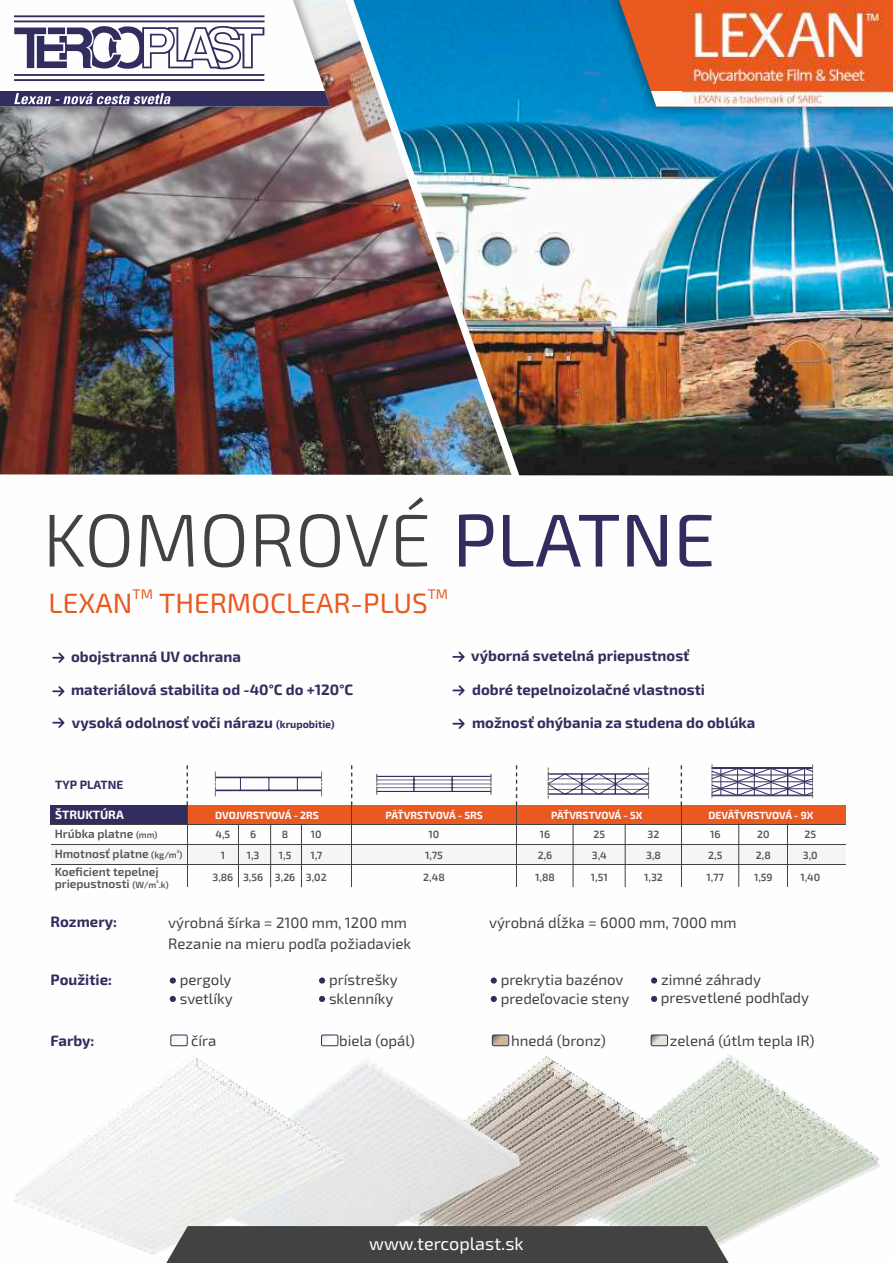
<style>
.page{position:relative;width:893px;height:1263px;background:#fff}
.page>*{position:absolute;margin:0;border:0;box-sizing:border-box;transform-origin:0 0}
.t1{font:300 74.85px "Exo 2.0";color:#424242}
.t2{font:27.9px "Exo 2.0";color:#e95920}
.t3{font:18px "Exo 2.0";color:#fefefe}
.t4{font:15px/18.5px "Exo 2.0";color:#424242}
.t5{font:700 15px "Exo 2.0";color:#322d5f}
.t6{font:13.95px "Exo 2.0";color:#e95920}
.t7{font:600 12px/17.9px "Exo 2.0";color:#51555b}
.t8{font:700 12px "Exo 2.0";color:#fefefe}
.t9{font:700 12px "Exo 2.0";color:#322d5f}
.t10{font:600 10.5px/21.6px "Exo 2.0";color:#51555b;text-align:center}
.t11{font:700 10.35px "Exo 2.0";color:#fefefe}
.t12{font:600 4.5px "Exo 2.0";color:#51555b}
.s1{font-weight:400;color:#322d5f}
.s2{font-size:10.5px}
.s3{font-size:9px}
</style>
<div class="page">
<img style="left:703px;top:1054px;width:178px;height:183px">
<img style="left:524px;top:1056px;width:179px;height:170px">
<img style="left:349px;top:1060px;width:175px;height:166px">
<img style="left:14px;top:1055px;width:335px;height:200px">
<svg style="left:159px;top:1226px;width:577px;height:37px;background:#4c4c4c"></svg>
<img style="left:0;top:0;width:349px;height:475px">
<img style="left:349px;top:0;width:544px;height:476px">
<img style="left:0;top:0;width:340px;height:116px">
<div style="left:171px;top:1035px;width:16px;height:11px;background:#f9faf9;border-radius:2px"></div>
<div style="left:170px;top:1034px;width:18px;height:12px;border:1px solid #322d5f;border-radius:2px"></div>
<svg style="left:321px;top:1035px;width:17px;height:11px"></svg>
<div style="left:321px;top:1034px;width:17px;height:12px;border:1px solid #322d5f;border-radius:2px"></div>
<svg style="left:492px;top:1035px;width:17px;height:11px"></svg>
<div style="left:492px;top:1034px;width:17px;height:12px;border:1px solid #322d5f;border-radius:2px"></div>
<svg style="left:651px;top:1035px;width:16px;height:11px"></svg>
<div style="left:651px;top:1034px;width:17px;height:12px;border:1px solid #322d5f;border-radius:2px"></div>
<img style="left:603px;top:0;width:290px;height:116px">
<svg style="left:612px;top:0;width:70px;height:106px;background:#936759"></svg>
<svg style="left:639px;top:91px;width:43px;height:15px"></svg>
<img style="left:682px;top:0;width:211px;height:106px">
<div style="left:886px;top:10px;width:7px;height:75px;background:#e95920"></div>
<svg style="left:0;top:0;width:330px;height:106px"></svg>
<svg style="left:52px;top:652px;width:13px;height:11px"></svg>
<svg style="left:52px;top:686px;width:13px;height:10px"></svg>
<svg style="left:52px;top:717px;width:13px;height:11px"></svg>
<svg style="left:452px;top:652px;width:13px;height:10px"></svg>
<svg style="left:452px;top:685px;width:13px;height:11px"></svg>
<svg style="left:452px;top:718px;width:13px;height:11px"></svg>
<div style="left:188px;top:805px;width:657px;height:19px;background:#e95920"></div>
<div style="left:51px;top:805px;width:136px;height:19px;background:#322d5f"></div>
<div style="left:51px;top:844px;width:794px;height:21px;background:#f5f5f5"></div>
<hr style="left:187px;top:805px;width:1px;height:82px;background:#424242">
<hr style="left:351px;top:805px;width:1px;height:82px;background:#424242">
<hr style="left:516px;top:805px;width:1px;height:82px;background:#424242">
<hr style="left:681px;top:805px;width:1px;height:82px;background:#424242">
<hr style="left:51px;top:824px;width:794px;height:1px;background:#424242">
<hr style="left:51px;top:844px;width:794px;height:1px;background:#424242">
<hr style="left:51px;top:864px;width:794px;height:1px;background:#424242">
<svg style="left:711px;top:764px;width:102px;height:34px"></svg>
<svg style="left:547px;top:768px;width:103px;height:30px"></svg>
<hr style="left:377px;top:787px;width:114px;height:1px;background:#322d5f">
<hr style="left:377px;top:784px;width:114px;height:1px;background:#322d5f">
<hr style="left:377px;top:780px;width:114px;height:1px;background:#322d5f">
<svg style="left:414px;top:777px;width:1px;height:14px"></svg>
<hr style="left:377px;top:776px;width:114px;height:1px;background:#322d5f">
<hr style="left:377px;top:791px;width:114px;height:1px;background:#322d5f">
<svg style="left:491px;top:774px;width:1px;height:20px"></svg>
<svg style="left:377px;top:774px;width:1px;height:20px"></svg>
<svg style="left:297px;top:778px;width:1px;height:12px"></svg>
<svg style="left:269px;top:778px;width:1px;height:12px"></svg>
<svg style="left:240px;top:778px;width:1px;height:12px"></svg>
<hr style="left:215px;top:777px;width:106px;height:1px;background:#322d5f">
<hr style="left:215px;top:790px;width:106px;height:1px;background:#322d5f">
<svg style="left:321px;top:772px;width:1px;height:24px"></svg>
<svg style="left:215px;top:772px;width:1px;height:24px"></svg>
<svg style="left:187px;top:765px;width:1px;height:40px"></svg>
<svg style="left:351px;top:765px;width:1px;height:40px"></svg>
<svg style="left:516px;top:765px;width:1px;height:40px"></svg>
<svg style="left:681px;top:765px;width:1px;height:40px"></svg>
<svg style="left:170px;top:977px;width:6px;height:6px"></svg>
<svg style="left:170px;top:996px;width:6px;height:6px"></svg>
<svg style="left:319px;top:977px;width:6px;height:6px"></svg>
<svg style="left:319px;top:996px;width:6px;height:6px"></svg>
<svg style="left:491px;top:977px;width:6px;height:6px"></svg>
<svg style="left:491px;top:996px;width:6px;height:6px"></svg>
<svg style="left:651px;top:977px;width:6px;height:6px"></svg>
<svg style="left:651px;top:996px;width:6px;height:6px"></svg>
<hr style="left:238px;top:824px;width:1px;height:63px;background:#424242">
<hr style="left:270px;top:824px;width:1px;height:63px;background:#424242">
<hr style="left:301px;top:824px;width:1px;height:63px;background:#424242">
<hr style="left:573px;top:824px;width:1px;height:63px;background:#424242">
<hr style="left:738px;top:824px;width:1px;height:62px;background:#424242">
<hr style="left:787px;top:824px;width:1px;height:62px;background:#424242">
<hr style="left:625px;top:824px;width:1px;height:63px;background:#424242">
<h1 class="t1" style="left:43px;top:514px;width:674px">KOMOROVÉ <span class="s1">PLATNE</span></h1>
<p class="t6" style="left:133px;top:590px;width:22px">TM</p>
<p class="t6" style="left:428px;top:590px;width:22px">TM</p>
<h2 class="t2" style="left:48px;top:594px;width:381px">LEXAN THERMOCLEAR-PLUS</h2>
<p class="t5" style="left:71px;top:651px;width:171px">obojstranná UV ochrana</p>
<p class="t5" style="left:71px;top:684px;width:284px">materiálová stabilita od -40°C do +120°C</p>
<p class="t5" style="left:72px;top:718px;width:264px">vysoká odolnosť voči nárazu <span class="s2">(krupobitie)</span></p>
<p class="t9" style="left:55px;top:781px;width:70px">TYP PLATNE</p>
<p class="t5" style="left:471px;top:651px;width:220px">výborná svetelná priepustnosť</p>
<p class="t5" style="left:472px;top:684px;width:234px">dobré tepelnoizolačné vlastnosti</p>
<p class="t5" style="left:472px;top:718px;width:285px">možnosť ohýbania za studena do oblúka</p>
<p class="t8" style="left:55px;top:811px;width:70px">ŠTRUKTÚRA</p>
<p class="t11" style="left:215px;top:812px;width:105px">DVOJVRSTVOVÁ - 2RS</p>
<p class="t11" style="left:385px;top:812px;width:99px">PÄŤVRSTVOVÁ - 5RS</p>
<p class="t11" style="left:551px;top:812px;width:93px">PÄŤVRSTVOVÁ - 5X</p>
<p class="t11" style="left:708px;top:812px;width:107px">DEVÄŤVRSTVOVÁ - 9X</p>
<p class="t7" style="left:55px;top:826px;width:104px">Hrúbka platne <span class="s3">(mm)</span></p>
<p class="t7" style="left:55px;top:846px;width:129px">Hmotnosť platne <span class="s3">(kg/m )<br></span>Koeficient tepelnej</p>
<p class="t12" style="left:156px;top:880px;width:4px">3</p>
<p class="t12" style="left:177px;top:850px;width:4px">2</p>
<p class="t7" style="left:55px;top:875px;width:116px">priepustnosti <span class="s3">(W/m .k)</span></p>
<p class="t10" style="left:212px;top:824px;width:22px">4,5<br>1<br>3,86</p>
<p class="t10" style="left:243px;top:824px;width:22px">6<br>1,3<br>3,56</p>
<p class="t10" style="left:275px;top:824px;width:22px">8<br>1,5<br>3,26</p>
<p class="t10" style="left:306px;top:824px;width:22px">10<br>1,7<br>3,02</p>
<p class="t10" style="left:423px;top:824px;width:23px">10<br>1,75<br>2,48</p>
<p class="t10" style="left:535px;top:824px;width:21px">16<br>2,6<br>1,88</p>
<p class="t10" style="left:644px;top:824px;width:20px">32<br>3,8<br>1,32</p>
<p class="t10" style="left:707px;top:824px;width:19px">16<br>2,5<br>1,77</p>
<p class="t10" style="left:800px;top:824px;width:21px">25<br>3,0<br>1,40</p>
<p class="t10" style="left:754px;top:824px;width:20px;text-align:left">20<br>2,8<br>1,59</p>
<p class="t10" style="left:591px;top:824px;width:18px;text-align:left">25<br>3,4<br>1,51</p>
<p class="t5" style="left:51px;top:917px;width:68px">Rozmery:</p>
<p class="t4" style="left:168px;top:915px;width:240px">výrobná šírka = 2100 mm, 1200 mm</p>
<p class="t4" style="left:168px;top:936px;width:244px">Rezanie na mieru podľa požiadaviek</p>
<p class="t4" style="left:489px;top:915px;width:249px">výrobná dĺžka = 6000 mm, 7000 mm</p>
<p class="t5" style="left:51px;top:974px;width:63px">Použitie:</p>
<p class="t4" style="left:180px;top:972px;width:53px">pergoly</p>
<p class="t4" style="left:180px;top:991px;width:54px">svetlíky</p>
<p class="t4" style="left:329px;top:972px;width:70px">prístrešky sklenníky</p>
<p class="t4" style="left:501px;top:972px;width:130px">prekrytia bazénov predeľovacie steny</p>
<p class="t4" style="left:661px;top:973px;width:150px;line-height:18px">zimné záhrady presvetlené podhľady</p>
<p class="t5" style="left:51px;top:1035px;width:45px">Farby:</p>
<p class="t4" style="left:191px;top:1032px;width:27px">číra</p>
<p class="t4" style="left:339px;top:1032px;width:77px">biela (opál)</p>
<p class="t4" style="left:511px;top:1032px;width:96px">hnedá (bronz)</p>
<p class="t4" style="left:670px;top:1032px;width:146px">zelená (útlm tepla IR)</p>
<p class="t3" style="left:369px;top:1237px;width:156px">www.tercoplast.sk</p>
</div>
